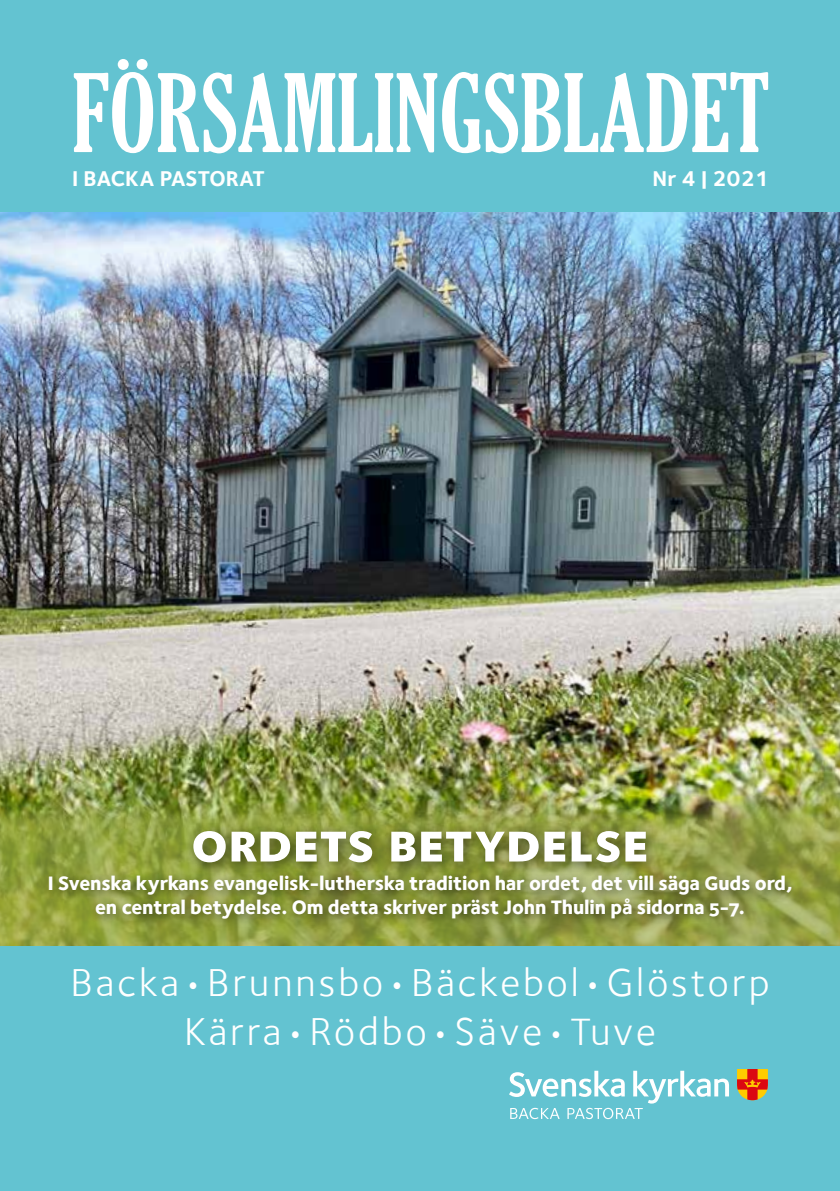
<style>
.page{position:relative;width:840px;height:1191px;background:#fff}
.page>*{position:absolute;margin:0;border:0;box-sizing:border-box;transform-origin:0 0}
.t1{font:extra-condensed 104px "Gloucester";color:#fff}
.t2{font:56px "Foundry Sterling Extra Bld Expert";color:#fff}
.t3{font:40px/49px "Foundry Sterling Book OSF";letter-spacing:.075em;color:#fff;text-align:center}
.t4{font:700 22px "Foundry Sterling";color:#fff}
.t5{font:20px/24px "Foundry Sterling Extra Bold OSF";letter-spacing:-.01em;color:#fff;text-align:center}
</style>
<div class="page">
<img style="left:0;top:211px;width:839px;height:581px">
<img style="left:0;top:792px;width:839px;height:154px">
<div style="left:0;top:946px;width:839px;height:245px;background:#63c3d1"></div>
<svg style="left:737px;top:1069px;width:30px;height:31px"></svg>
<svg style="left:509px;top:1070px;width:219px;height:49px"></svg>
<div style="left:0;top:0;width:839px;height:211px;background:#63c3d1"></div>
<div style="left:41px;top:867px;width:762px;height:64px;background:#000;opacity:.55"></div>
<div style="left:184px;top:821px;width:476px;height:55px;background:#000;opacity:.55"></div>
<h1 class="t1" style="left:72px;top:54px;width:698px">FÖRSAMLINGSBLADET</h1>
<p class="t4" style="left:72px;top:165px;width:194px">I BACKA PASTORAT</p>
<p class="t4" style="left:652px;top:165px;width:118px">Nr 4 | 2021</p>
<h2 class="t2" style="left:191px;top:808px;width:459px">ordets betydelse</h2>
<p class="t5" style="left:48px;top:870px;width:745px">I Svenska kyrkans evangelisk-lutherska tradition har ordet, det vill säga Guds ord, en central betydelse. Om detta skriver präst John Thulin på sidorna 5-7.</p>
<h3 class="t3" style="left:70px;top:958px;width:700px">Backa•Brunnsbo•Bäckebol•Glöstorp<br>Kärra•Rödbo•Säve•Tuve</h3>
</div>
